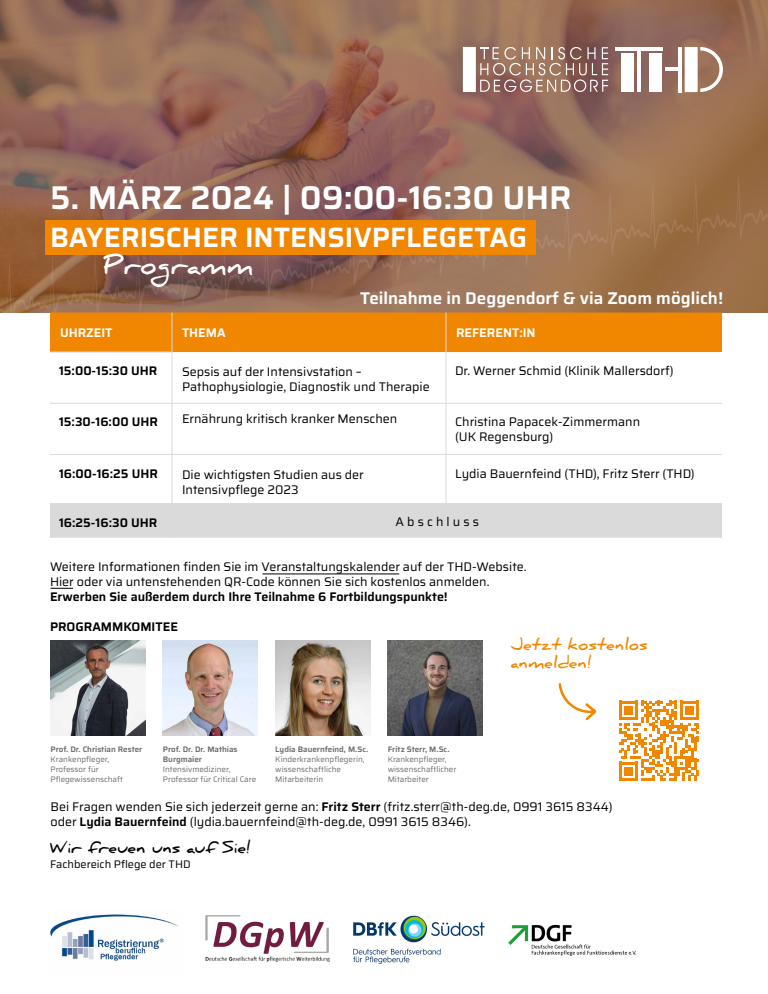
<style>
.page{position:relative;width:768px;height:994px;background:#fff}
.page>*{position:absolute;margin:0;border:0;box-sizing:border-box;transform-origin:0 0}
.t1{font:600 33px "Saira";color:#fff}
.t2{font:600 28px "Saira";color:#fff}
.t3{font:700 26px "Daniel";color:#fff}
.t4{font:600 17px "Saira";color:#fff}
.t5{font:700 16px/18px "Daniel";color:#f18700}
.t6{font:700 16px "Daniel";color:#000}
.t7{font:12.5px/15px "Saira";color:#000}
.t8{font:600 12.5px "Saira";color:#000}
.t9{font:600 12.5px "Saira";color:#fff}
.t10{font:12.5px "Saira";letter-spacing:.25em;color:#000}
.t11{font:11px "Saira";color:#000}
.t12{font:8px/10px "Saira";color:#706f6f}
.t13{font:600 8px/10px "Saira";color:#706f6f}
.s1{font-weight:600}
</style>
<div class="page">
<svg style="left:0;top:0;width:768px;height:164px;background:#956a58"></svg>
<div style="left:649px;top:53px;width:13px;height:39px;background:#fff"></div>
<div style="left:621px;top:53px;width:13px;height:39px;background:#fff"></div>
<hr style="left:678px;top:47px;width:3px;height:45px;background:#fff">
<div style="left:685px;top:47px;width:13px;height:45px;background:#fff"></div>
<div style="left:463px;top:47px;width:13px;height:45px;background:#fff"></div>
<svg style="left:700px;top:47px;width:23px;height:45px"></svg>
<hr style="left:615px;top:47px;width:47px;height:3px;background:#fff">
<hr style="left:637px;top:50px;width:3px;height:42px;background:#fff">
<svg style="left:665px;top:68px;width:13px;height:3px"></svg>
<svg style="left:480px;top:47px;width:128px;height:45px;background:#a28075"></svg>
<svg style="left:0;top:164px;width:768px;height:188px;background:#b3763d"></svg>
<div style="left:50px;top:504px;width:672px;height:34px;background:#dadada"></div>
<hr style="left:446px;top:403px;width:276px;height:1px;background:#dadada">
<hr style="left:446px;top:454px;width:276px;height:1px;background:#dadada">
<hr style="left:172px;top:352px;width:1px;height:51px;background:#dadada">
<hr style="left:446px;top:352px;width:1px;height:51px;background:#dadada">
<hr style="left:446px;top:313px;width:1px;height:39px;background:#dadada">
<hr style="left:50px;top:403px;width:122px;height:1px;background:#dadada">
<hr style="left:172px;top:403px;width:274px;height:1px;background:#dadada">
<hr style="left:172px;top:403px;width:1px;height:51px;background:#dadada">
<hr style="left:446px;top:403px;width:1px;height:51px;background:#dadada">
<hr style="left:172px;top:454px;width:274px;height:1px;background:#dadada">
<hr style="left:446px;top:455px;width:1px;height:48px;background:#dadada">
<hr style="left:172px;top:313px;width:1px;height:39px;background:#dadada">
<hr style="left:50px;top:352px;width:122px;height:1px;background:#dadada">
<hr style="left:50px;top:454px;width:122px;height:1px;background:#dadada">
<hr style="left:172px;top:455px;width:1px;height:48px;background:#dadada">
<hr style="left:172px;top:503px;width:274px;height:1px;background:#dadada">
<hr style="left:446px;top:503px;width:276px;height:1px;background:#dadada">
<hr style="left:50px;top:503px;width:122px;height:1px;background:#dadada">
<hr style="left:172px;top:504px;width:1px;height:34px;background:#dadada">
<img style="left:50px;top:640px;width:96px;height:95px">
<img style="left:163px;top:640px;width:95px;height:95px">
<img style="left:275px;top:640px;width:95px;height:95px">
<img style="left:388px;top:640px;width:95px;height:95px">
<img style="left:353px;top:915px;width:283px;height:49px">
<svg style="left:619px;top:701px;width:80px;height:80px"></svg>
<svg style="left:559px;top:683px;width:37px;height:37px"></svg>
<img style="left:205px;top:915px;width:125px;height:47px">
<hr style="left:262px;top:573px;width:137px;height:1px;background:#000">
<svg style="left:50px;top:588px;width:23px;height:1px"></svg>
<img style="left:49px;top:914px;width:129px;height:47px">
<h1 class="t1" style="left:50px;top:172px;width:523px">5. MÄRZ 2024 | 09:00-16:30 UHR</h1>
<h2 class="t2" style="left:50px;top:216px;width:479px">BAYERISCHER INTENSIVPFLEGETAG</h2>
<h3 class="t3" style="left:103px;top:250px;width:152px">Programm</h3>
<h3 class="t4" style="left:360px;top:285px;width:365px">Teilnahme in Deggendorf &amp; via Zoom möglich!</h3>
<p class="t9" style="left:60px;top:323px;width:54px">UHRZEIT</p>
<p class="t9" style="left:182px;top:323px;width:45px">THEMA</p>
<p class="t9" style="left:456px;top:323px;width:81px">REFERENT:IN</p>
<p class="t8" style="left:59px;top:361px;width:100px">15:00-15:30 UHR</p>
<p class="t7" style="left:182px;top:364px;width:249px">Sepsis auf der Intensivstation –<br>Pathophysiologie, Diagnostik und Therapie</p>
<p class="t7" style="left:455px;top:363px;width:220px">Dr. Werner Schmid (Klinik Mallersdorf)</p>
<p class="t8" style="left:59px;top:412px;width:100px">15:30-16:00 UHR</p>
<p class="t7" style="left:182px;top:411px;width:217px">Ernährung kritisch kranker Menschen</p>
<p class="t7" style="left:455px;top:414px;width:187px">Christina Papacek-Zimmermann (UK Regensburg)</p>
<p class="t8" style="left:59px;top:464px;width:100px">16:00-16:25 UHR</p>
<p class="t7" style="left:182px;top:467px;width:183px">Die wichtigsten Studien aus der<br>Intensivpflege 2023</p>
<p class="t7" style="left:455px;top:466px;width:241px">Lydia Bauernfeind (THD), Fritz Sterr (THD)</p>
<p class="t8" style="left:59px;top:513px;width:100px">16:25-16:30 UHR</p>
<p class="t10" style="left:396px;top:512px;width:85px">Abschluss</p>
<p class="t7" style="left:50px;top:559px;width:478px">Weitere Informationen finden Sie im Veranstaltungskalender auf der THD-Website.<br>Hier oder via untenstehenden QR-Code können Sie sich kostenlos anmelden.</p>
<p class="t8" style="left:50px;top:587px;width:399px">Erwerben Sie außerdem durch Ihre Teilnahme 6 Fortbildungspunkte!</p>
<p class="t8" style="left:50px;top:617px;width:130px">PROGRAMMKOMITEE</p>
<p class="t13" style="left:50px;top:744px;width:93px">Prof. Dr. Christian Rester</p>
<p class="t12" style="left:50px;top:754px;width:74px">Krankenpfleger,<br>Professor für<br>Pflegewissenschaft</p>
<p class="t13" style="left:163px;top:744px;width:76px">Prof. Dr. Dr. Mathias<br>Burgmaier</p>
<p class="t12" style="left:163px;top:764px;width:95px">Intensivmediziner,<br>Professor für Critical Care</p>
<p class="t13" style="left:275px;top:744px;width:95px">Lydia Bauernfeind, M.Sc.</p>
<p class="t12" style="left:275px;top:754px;width:91px">Kinderkrankenpflegerin, wissenschaftliche<br>Mitarbeiterin</p>
<p class="t13" style="left:388px;top:744px;width:63px">Fritz Sterr, M.Sc.</p>
<p class="t12" style="left:388px;top:754px;width:70px">Krankenpfleger, wissenschaftlicher<br>Mitarbeiter</p>
<p class="t5" style="left:511px;top:636px;width:139px">Jetzt kostenlos anmelden!</p>
<p class="t7" style="left:50px;top:799px;width:564px">Bei Fragen wenden Sie sich jederzeit gerne an: <span class="s1">Fritz Sterr</span> (fritz.sterr@th-deg.de, 0991 3615 8344) oder <span class="s1">Lydia Bauernfeind</span> (lydia.bauernfeind@th-deg.de, 0991 3615 8346).</p>
<p class="t11" style="left:50px;top:856px;width:142px">Fachbereich Pflege der THD</p>
<p class="t6" style="left:50px;top:838px;width:201px">Wir freuen uns auf Sie!</p>
</div>
